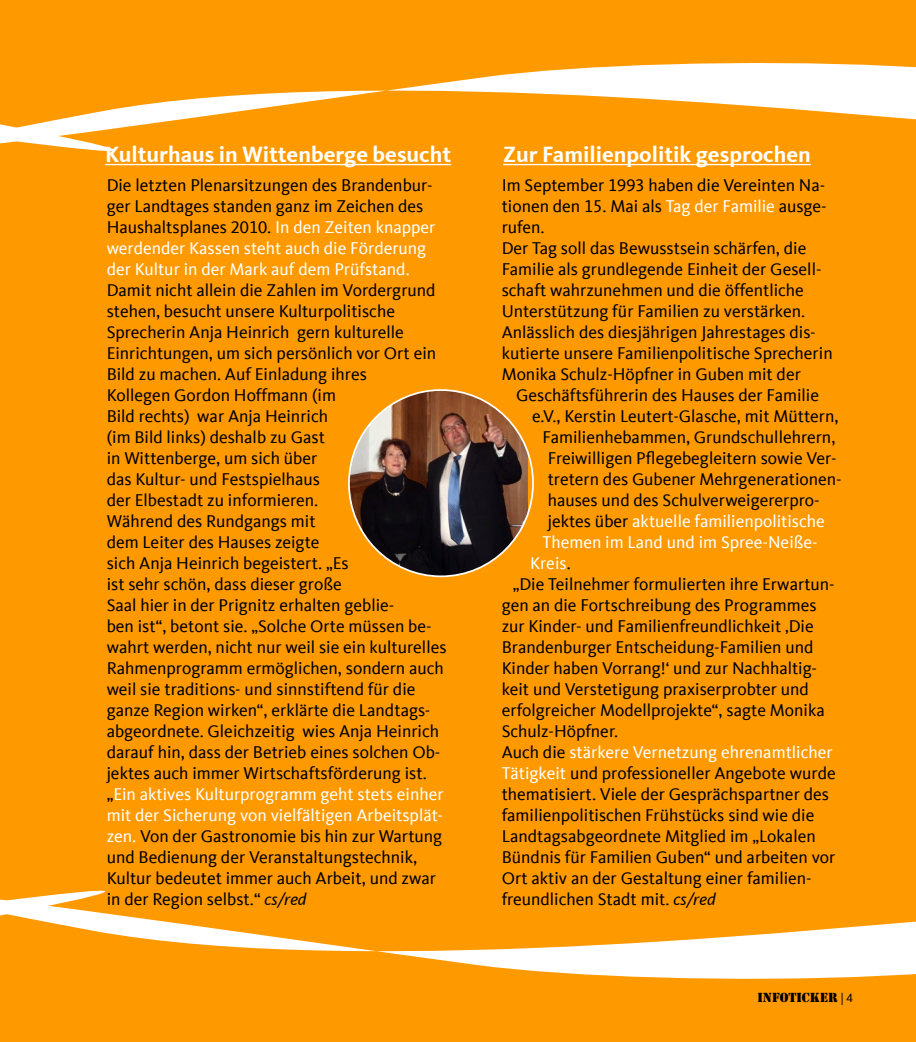
<style>
.page{position:relative;width:916px;height:1042px;background:#fff}
.page>*{position:absolute;margin:0;border:0;box-sizing:border-box;transform-origin:0 0}
.t1{font:700 22.75px "CDU Kievit Tab";color:#fff}
.t2{font:17.5px/21px "CDU Kievit Tab";color:#000}
.t3{font:17.5px "CDU Kievit Tab";color:#fff}
.t4{font:12.25px "Stencil Std";color:#000}
.s1{color:#fff}
.s2{font-style:italic}
.s3{color:#000}
.s4{font-family:"CDU Kievit Tab"}
</style>
<div class="page">
<hr style="left:0;top:0;width:1px;height:1042px;background:#f90">
<div style="left:1px;top:0;width:915px;height:1042px;background:#f90"></div>
<svg style="left:0;top:63px;width:916px;height:103px"></svg>
<img style="left:349px;top:390px;width:179px;height:186px">
<svg style="left:0;top:890px;width:916px;height:89px"></svg>
<hr style="left:105px;top:164px;width:346px;height:1px;background:#fff">
<hr style="left:503px;top:164px;width:308px;height:1px;background:#fff">
<h1 class="t1" style="left:105px;top:141px;width:347px">Kulturhaus in Wittenberge besucht</h1>
<h1 class="t1" style="left:503px;top:141px;width:309px">Zur Familienpolitik gesprochen</h1>
<p class="t2" style="left:107px;top:174px;width:330px">Die letzten Plenarsitzungen des Brandenbur&shy;ger Landtages standen ganz im Zeichen des Haushaltsplanes 2010. <span class="s1">In den Zeiten knapper werdender Kassen steht auch die Förderung der Kultur in der Mark auf dem Prüfstand.</span></p>
<p class="t2" style="left:107px;top:279px;width:341px">Damit nicht allein die Zahlen im Vordergrund stehen, besucht unsere Kulturpolitische Sprecherin Anja Heinrich gern kulturelle Einrichtungen, um sich persönlich vor Ort ein Bild zu machen. Auf Einladung ihres<br>Kollegen Gordon Hoffmann (im<br>Bild rechts) war Anja Heinrich<br>(im Bild links) deshalb zu Gast<br>in Wittenberge, um sich über<br>das Kultur- und Festspielhaus<br>der Elbestadt zu informieren.<br>Während des Rundgangs mit<br>dem Leiter des Hauses zeigte<br>sich Anja Heinrich begeistert. „Es<br>ist sehr schön, dass dieser große<br>Saal hier in der Prignitz erhalten geblie-<br>ben ist“, betont sie. „Solche Orte müssen be&shy;wahrt werden, nicht nur weil sie ein kulturelles Rahmenprogramm ermöglichen, sondern auch weil sie traditions- und sinnstiftend für die ganze Region wirken“, erklärte die Landtags&shy;abgeordnete. Gleichzeitig wies Anja Heinrich darauf hin, dass der Betrieb eines solchen Ob&shy;jektes auch immer Wirtschaftsförderung ist. „<span class="s1">Ein aktives Kulturprogramm geht stets einher mit der Sicherung von vielfältigen Arbeitsplät&shy;zen.</span> Von der Gastronomie bis hin zur Wartung und Bedienung der Veranstaltungstechnik, Kultur bedeutet immer auch Arbeit, und zwar in der Region selbst.“ <span class="s2">cs/red</span></p>
<p class="t2" style="left:502px;top:175px;width:332px">Im September 1993 haben die Vereinten Na&shy;tionen den 15. Mai als <span class="s1">Tag der Familie</span> ausge&shy;rufen.<br>Der Tag soll das Bewusstsein schärfen, die Familie als grundlegende Einheit der Gesell&shy;schaft wahrzunehmen und die öffentliche Unterstützung für Familien zu verstärken.<br>Anlässlich des diesjährigen Jahrestages dis&shy;kutierte unsere Familienpolitische Sprecherin Monika Schulz-Höpfner in Guben mit der</p>
<p class="t2" style="left:516px;top:385px;width:304px">Geschäftsführerin des Hauses der Familie</p>
<p class="t2" style="left:532px;top:406px;width:308px">e.V., Kerstin Leutert-Glasche, mit Müttern,</p>
<p class="t2" style="left:542px;top:427px;width:294px">Familienhebammen, Grundschullehrern,</p>
<p class="t2" style="left:548px;top:448px;width:290px">Freiwilligen Pflegebegleitern sowie Ver-</p>
<p class="t2" style="left:548px;top:469px;width:295px">tretern des Gubener Mehrgenerationen-</p>
<p class="t2" style="left:548px;top:490px;width:273px">hauses und des Schulverweigererpro-</p>
<p class="t3" style="left:548px;top:511px;width:279px"><span class="s3">jektes über</span> aktuelle familienpolitische</p>
<p class="t3" style="left:542px;top:532px;width:277px">Themen im Land und im Spree-Neiße-</p>
<p class="t3" style="left:530px;top:553px;width:42px">Kreis<span class="s3">.</span></p>
<p class="t2" style="left:513px;top:574px;width:323px">„Die Teilnehmer formulierten ihre Erwartun-</p>
<p class="t2" style="left:502px;top:595px;width:316px">gen an die Fortschreibung des Programmes</p>
<p class="t2" style="left:502px;top:616px;width:314px">zur Kinder- und Familienfreundlichkeit ‚Die</p>
<p class="t2" style="left:502px;top:637px;width:313px">Brandenburger Entscheidung-Familien und</p>
<p class="t2" style="left:502px;top:658px;width:317px">Kinder haben Vorrang!‘ und zur Nachhaltig-</p>
<p class="t2" style="left:502px;top:679px;width:309px">keit und Verstetigung praxiserprobter und</p>
<p class="t2" style="left:502px;top:700px;width:325px">erfolgreicher Modellprojekte“, sagte Monika</p>
<p class="t2" style="left:502px;top:721px;width:118px">Schulz-Höpfner.</p>
<p class="t3" style="left:502px;top:742px;width:332px"><span class="s3">Auch die</span> stärkere Vernetzung ehrenamtlicher</p>
<p class="t2" style="left:502px;top:763px;width:335px"><span class="s1">Tätigkeit</span> und professioneller Angebote wurde</p>
<p class="t2" style="left:502px;top:784px;width:329px">thematisiert. Viele der Gesprächspartner des</p>
<p class="t2" style="left:502px;top:805px;width:314px">familienpolitischen Frühstücks sind wie die</p>
<p class="t2" style="left:502px;top:826px;width:315px">Landtagsabgeordnete Mitglied im „Lokalen</p>
<p class="t2" style="left:502px;top:847px;width:335px">Bündnis für Familien Guben“ und arbeiten vor</p>
<p class="t2" style="left:502px;top:868px;width:311px">Ort aktiv an der Gestaltung einer familien-</p>
<p class="t2" style="left:502px;top:889px;width:215px">freundlichen Stadt mit. <span class="s2">cs/red</span></p>
<p class="t4" style="left:757px;top:989px;width:97px">INFOTICKER <span class="s4">| 4</span></p>
</div>
